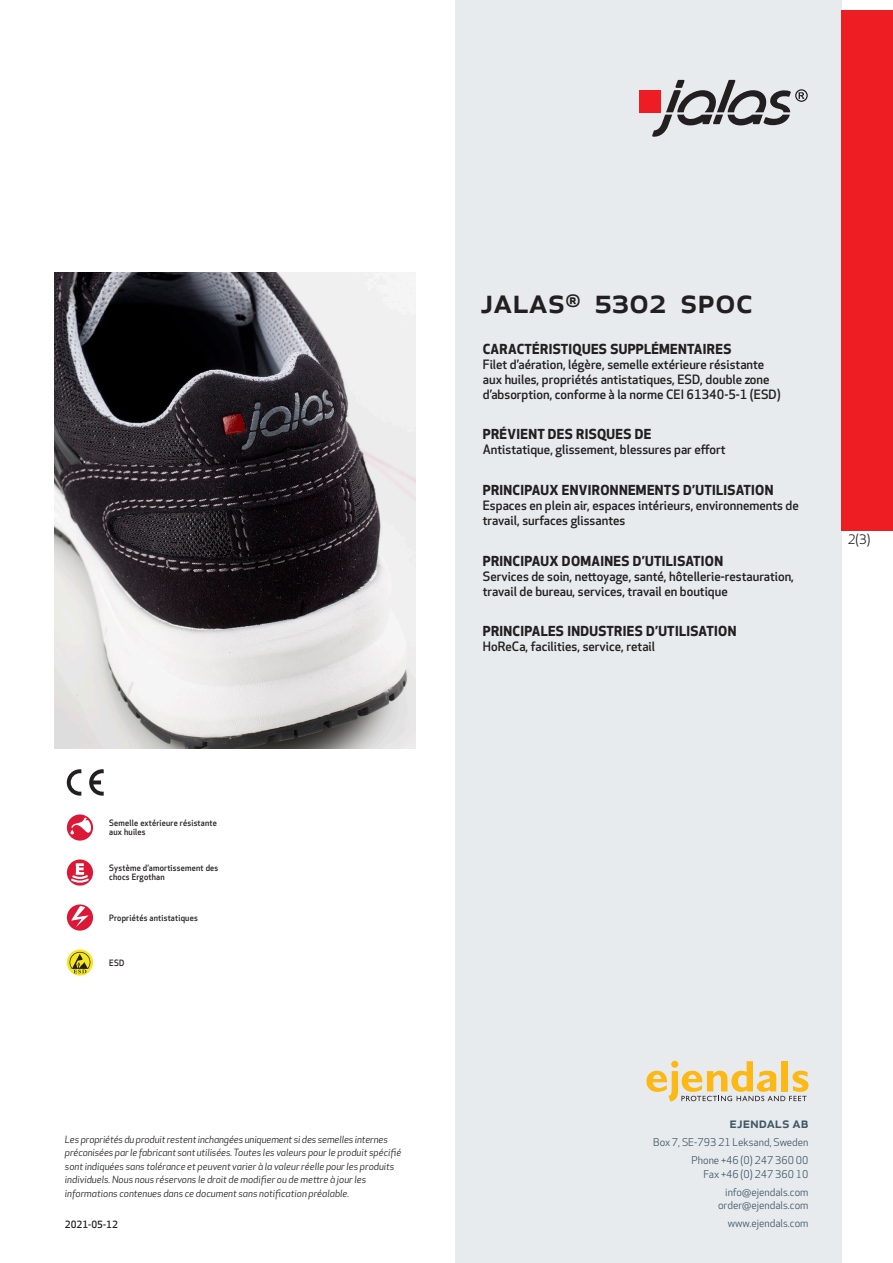
<style>
.page{position:relative;width:893px;height:1263px;background:#fff}
.page>*{position:absolute;margin:0;border:0;box-sizing:border-box;transform-origin:0 0}
.prodname{font:500 34.5px "Apex New";color:#231f20}
.t1{font:500 15px "Apex New";color:#405968}
.Funktion_body{font:700 13.5px "Apex New";letter-spacing:.025em;color:#231f20}
.t2{font:12.75px "Apex New";color:#231f20}
.Funktion_body-2{font:500 12.6px/15px "Apex New";color:#231f20}
.t3{font:10.5px/18px "Apex New";color:#405968;text-align:right}
.t4{font:italic 9.75px/13.5px "Apex New";color:#231f20}
.t5{font:500 9.75px "Apex New";color:#231f20}
.Funktion_body-3{font:500 8.55px/9px "Apex New";letter-spacing:.025em;color:#231f20;scale:.95 1}
</style>
<div class="page">
<div style="left:455px;top:0;width:387px;height:1263px;background:#e8ebee"></div>
<svg style="left:646px;top:1061px;width:162px;height:40px"></svg>
<div style="left:842px;top:11px;width:51px;height:520px;background:#ee1d23"></div>
<div style="left:639px;top:90px;width:22px;height:22px;background:#ee1d23"></div>
<svg style="left:652px;top:80px;width:156px;height:57px"></svg>
<svg style="left:67px;top:814px;width:26px;height:27px"></svg>
<svg style="left:70px;top:817px;width:21px;height:17px"></svg>
<svg style="left:67px;top:859px;width:26px;height:27px"></svg>
<svg style="left:69px;top:863px;width:22px;height:21px"></svg>
<svg style="left:67px;top:904px;width:26px;height:27px"></svg>
<svg style="left:71px;top:906px;width:18px;height:21px"></svg>
<svg style="left:67px;top:949px;width:26px;height:26px"></svg>
<svg style="left:70px;top:952px;width:20px;height:21px"></svg>
<svg style="left:89px;top:769px;width:15px;height:27px"></svg>
<svg style="left:67px;top:769px;width:14px;height:27px"></svg>
<img style="left:54px;top:272px;width:361px;height:476px">
<p class="Funktion_body-3" style="left:109px;top:819px;width:115px">Semelle extérieure résistante aux huiles</p>
<p class="Funktion_body-3" style="left:109px;top:864px;width:116px">Système d’amortissement des chocs Ergothan</p>
<p class="Funktion_body-3" style="left:109px;top:913px;width:95px">Propriétés antistatiques</p>
<p class="Funktion_body-3" style="left:109px;top:958px;width:17px">ESD</p>
<p class="t4" style="left:65px;top:1132px;width:338px">Les propriétés du produit restent inchangées uniquement si des semelles internes préconisées par le fabricant sont utilisées. Toutes les valeurs pour le produit spécifié sont indiquées sans tolérance et peuvent varier à la valeur réelle pour les produits individuels. Nous nous réservons le droit de modifier ou de mettre à jour les informations contenues dans ce document sans notification préalable.</p>
<p class="t5" style="left:65px;top:1218px;width:54px">2021-05-12</p>
<p class="prodname" style="left:480px;top:277px;width:274px">JALAS<sup>®</sup> 5302 SPOC</p>
<p class="Funktion_body" style="left:483px;top:339px;width:250px">CARACTÉRISTIQUES SUPPLÉMENTAIRES</p>
<p class="Funktion_body-2" style="left:483px;top:356px;width:299px">Filet d’aération, légère, semelle extérieure résistante aux huiles, propriétés antistatiques, ESD, double zone d’absorption, conforme à la norme CEI 61340-5-1 (ESD)</p>
<p class="Funktion_body" style="left:483px;top:425px;width:170px">PRÉVIENT DES RISQUES DE</p>
<p class="Funktion_body-2" style="left:483px;top:442px;width:244px">Antistatique, glissement, blessures par effort</p>
<p class="Funktion_body" style="left:483px;top:480px;width:292px">PRINCIPAUX ENVIRONNEMENTS D’UTILISATION</p>
<p class="Funktion_body-2" style="left:483px;top:498px;width:317px">Espaces en plein air, espaces intérieurs, environnements de travail, surfaces glissantes</p>
<p class="Funktion_body" style="left:483px;top:551px;width:242px">PRINCIPAUX DOMAINES D’UTILISATION</p>
<p class="Funktion_body-2" style="left:483px;top:568px;width:313px">Services de soin, nettoyage, santé, hôtellerie-restauration, travail de bureau, services, travail en boutique</p>
<p class="Funktion_body" style="left:483px;top:622px;width:255px">PRINCIPALES INDUSTRIES D’UTILISATION</p>
<p class="Funktion_body-2" style="left:483px;top:639px;width:174px">HoReCa, facilities, service, retail</p>
<p class="t2" style="left:848px;top:531px;width:24px">2(3)</p>
<p class="t1" style="left:729px;top:1113px;width:80px">ejendals ab</p>
<p class="t3" style="left:653px;top:1133px;width:157px">Box 7, SE-793 21 Leksand, Sweden<br>Phone +46 (0) 247 360 00</p>
<p class="t3" style="left:703px;top:1165px;width:107px">Fax +46 (0) 247 360 10 info@ejendals.com</p>
<p class="t3" style="left:718px;top:1196px;width:92px">order@ejendals.com</p>
<p class="t3" style="left:728px;top:1215px;width:82px">www.ejendals.com</p>
</div>
